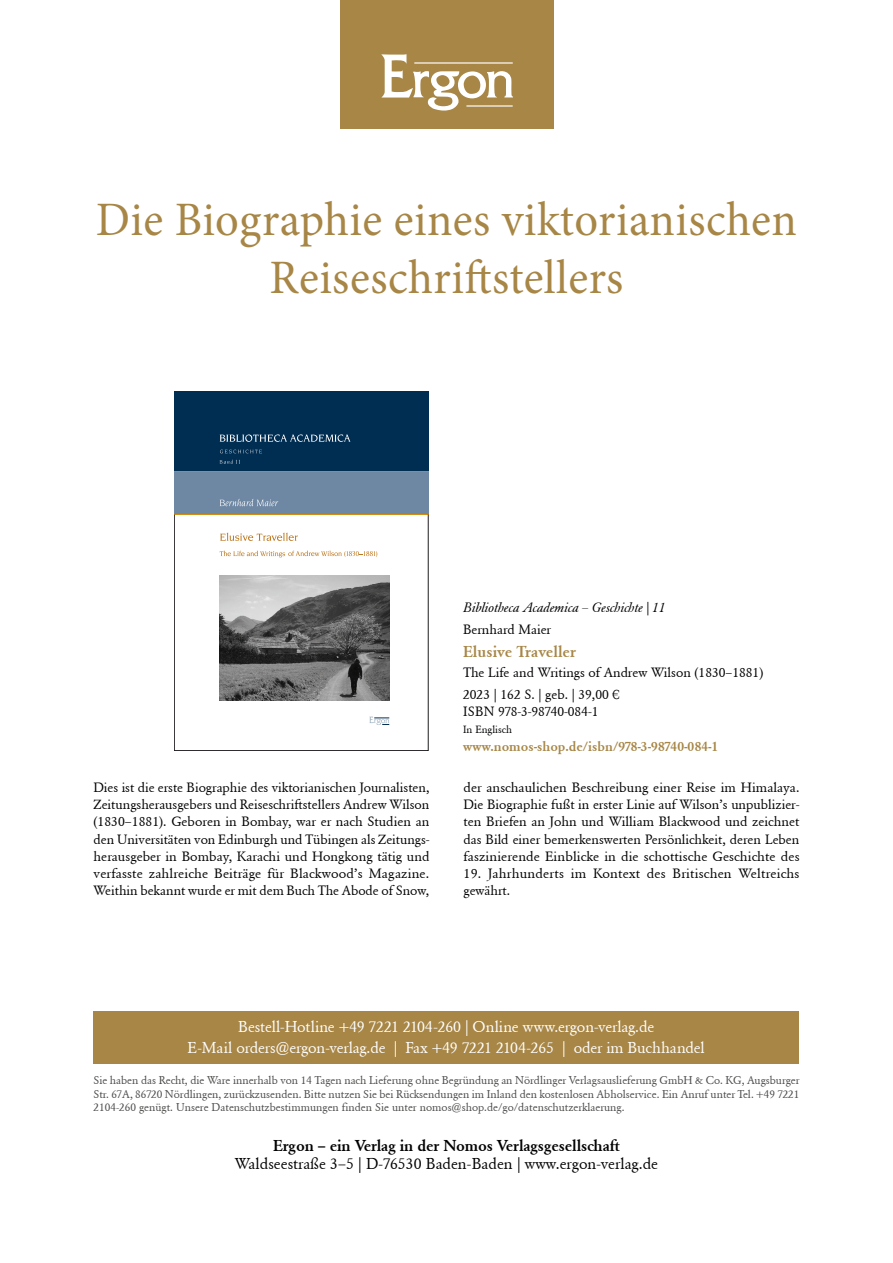
<style>
.page{position:relative;width:893px;height:1263px;background:#fff}
.page>*{position:absolute;margin:0;border:0;box-sizing:border-box;transform-origin:0 0}
.t1{font:48px/57.6px "Minion Pro";letter-spacing:.01em;color:#a78646;text-align:center}
.t2{font:15.75px/21px "Ergon Unicode";letter-spacing:-.01em;color:#fff;text-align:center}
.t3{font:15.75px "Ergon Unicode";color:#000}
.t4{font:700 15.75px "Ergon Unicode";letter-spacing:-.01em;color:#000}
.t5{font:700 15.75px "Ergon Unicode";color:#a78646}
.t6{font:13.5px/17.2px "Ergon Unicode";color:#000}
.t7{font:700 13.5px "Ergon Unicode";color:#a78646}
.t8{font:italic 13.5px "Ergon Unicode";color:#000}
.t9{font:11.25px/13.5px "Ergon Unicode";color:#4a4a49;text-align:justify}
.t10{font:10.5px "Ergon Unicode";color:#000}
</style>
<div class="page">
<div style="left:340px;top:0;width:214px;height:129px;background:#a78646"></div>
<div style="left:94px;top:1011px;width:705px;height:52px;background:#a78646"></div>
<svg style="left:381px;top:54px;width:132px;height:57px"></svg>
<hr style="left:466px;top:105px;width:47px;height:2px;background:#fff">
<hr style="left:414px;top:62px;width:99px;height:2px;background:#fff">
<svg style="left:174px;top:392px;width:254px;height:122px"></svg>
<svg style="left:174px;top:514px;width:254px;height:237px"></svg>
<h1 class="t1" style="left:96px;top:192px;width:703px">Die Biographie eines viktorianischen<br>Reiseschriftstellers</h1>
<p class="t8" style="left:463px;top:598px;width:204px">Bibliotheca Academica – Geschichte | 11</p>
<p class="t6" style="left:463px;top:620px;width:89px">Bernhard Maier</p>
<p class="t5" style="left:463px;top:640px;width:114px">Elusive Traveller</p>
<p class="t6" style="left:463px;top:661px;width:302px;line-height:21.5px">The Life and Writings of Andrew Wilson (1830–1881)<br>2023 | 162 S. | geb. | 39,00 €</p>
<p class="t6" style="left:463px;top:702px;width:137px">ISBN 978-3-98740-084-1</p>
<p class="t10" style="left:463px;top:723px;width:50px">In Englisch</p>
<p class="t7" style="left:463px;top:737px;width:257px">www.nomos-shop.de/isbn/978-3-98740-084-1</p>
<p class="t6" style="left:94px;top:778px;width:337px;text-align:justify">Dies ist die erste Biographie des viktorianischen Journalisten, Zeitungsherausgebers und Reiseschriftstellers Andrew Wilson (1830–1881). Geboren in Bombay, war er nach Studien an den Universitäten von Edinburgh und Tübingen als Zeitungs&shy;herausgeber in Bombay, Karachi und Hongkong tätig und verfasste zahlreiche Beiträge für Blackwood’s Magazine.<br>Weithin bekannt wurde er mit dem Buch The Abode of Snow,</p>
<p class="t6" style="left:463px;top:778px;width:338px;text-align:justify">der anschaulichen Beschreibung einer Reise im Himalaya.<br>Die Biographie fußt in erster Linie auf Wilson’s unpublizier&shy;ten Briefen an John und William Blackwood und zeichnet das Bild einer bemerkenswerten Persönlichkeit, deren Leben faszinierende Einblicke in die schottische Geschichte des</p>
<p class="t6" style="left:463px;top:864px;width:338px">19. Jahrhunderts im Kontext des Britischen Weltreichs gewährt.</p>
<p class="t2" style="left:188px;top:1016px;width:519px">Bestell-Hotline +49 7221 2104-260 | Online www.ergon-verlag.de<br>E-Mail orders@ergon-verlag.de | Fax +49 7221 2104-265 | oder im Buchhandel</p>
<p class="t9" style="left:94px;top:1073px;width:707px">Sie haben das Recht, die Ware innerhalb von 14 Tagen nach Lieferung ohne Begründung an Nördlinger Verlagsauslieferung GmbH &amp; Co. KG, Augsburger Str. 67A, 86720 Nördlingen, zurückzusenden. Bitte nutzen Sie bei Rücksendungen im Inland den kostenlosen Abholservice. Ein Anruf unter Tel. +49 7221<br>2104-260 genügt. Unsere Datenschutzbestimmungen finden Sie unter nomos@shop.de/go/datenschutzerklaerung.</p>
<p class="t4" style="left:273px;top:1134px;width:348px">Ergon – ein Verlag in der Nomos Verlagsgesellschaft</p>
<p class="t3" style="left:235px;top:1153px;width:425px">Waldseestraße 3–5 | D-76530 Baden-Baden | www.ergon-verlag.de</p>
</div>
